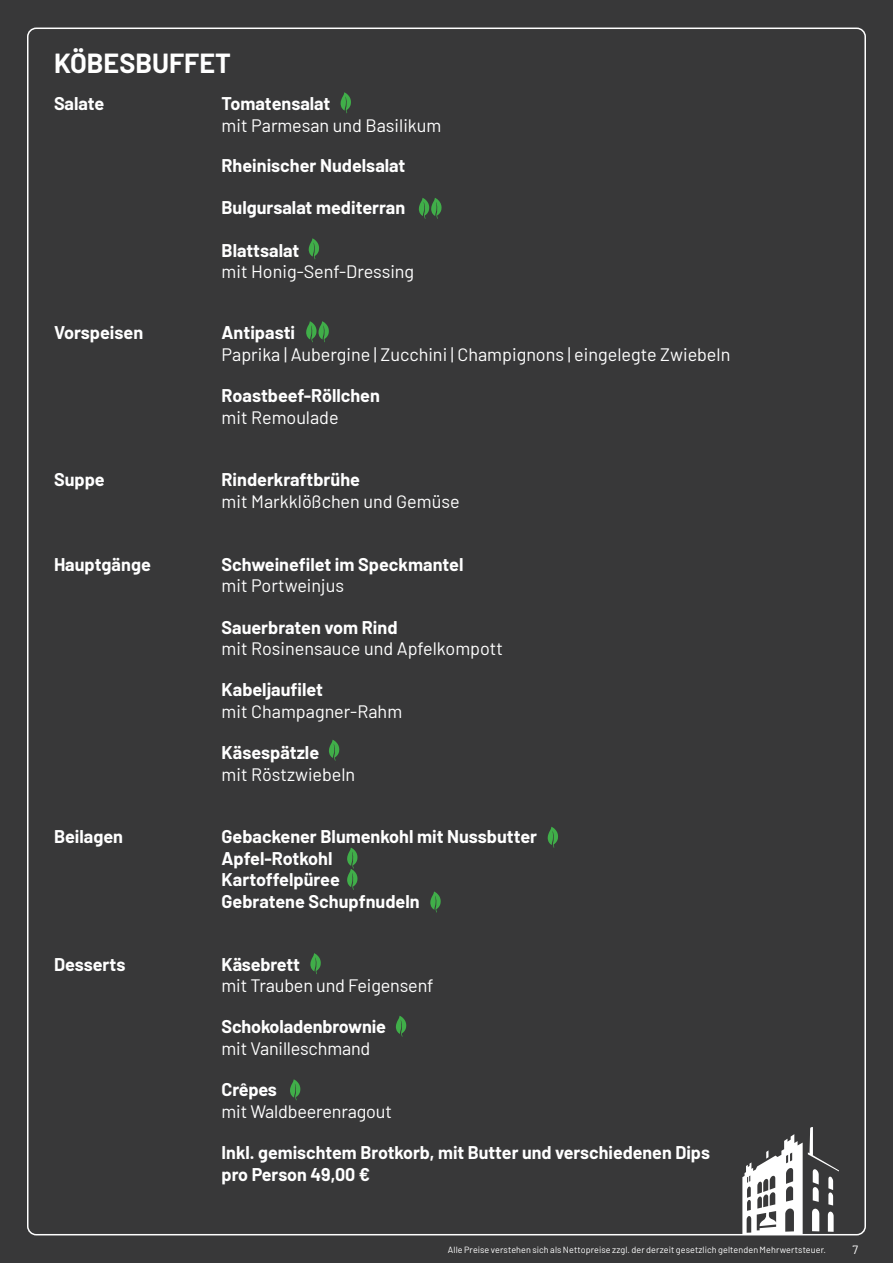
<style>
.page{position:relative;width:893px;height:1263px;background:#383839}
.page>*{position:absolute;margin:0;border:0;box-sizing:border-box;transform-origin:0 0}
.t1{font:700 27px "Barlow";color:#fff}
.t2{font:700 18px "Barlow";color:#fff}
.t3{font:18px "Barlow";color:#fff}
.t4{font:12px "Barlow";color:#fff}
.t5{font:9px "Barlow";letter-spacing:.01em;color:#fff}
</style>
<div class="page">
<svg style="left:742px;top:1127px;width:97px;height:107px"></svg>
<svg style="left:341px;top:92px;width:10px;height:22px"></svg>
<svg style="left:309px;top:238px;width:10px;height:22px"></svg>
<svg style="left:329px;top:740px;width:10px;height:21px"></svg>
<svg style="left:430px;top:891px;width:11px;height:22px"></svg>
<svg style="left:310px;top:953px;width:11px;height:21px"></svg>
<svg style="left:396px;top:1016px;width:10px;height:21px"></svg>
<svg style="left:548px;top:827px;width:10px;height:21px"></svg>
<svg style="left:347px;top:847px;width:11px;height:43px"></svg>
<svg style="left:290px;top:1079px;width:10px;height:21px"></svg>
<svg style="left:306px;top:321px;width:23px;height:21px"></svg>
<svg style="left:419px;top:198px;width:23px;height:21px"></svg>
<p class="t1" style="left:54px;top:43px;width:178px">KÖBESBUFFET</p>
<p class="t2" style="left:54px;top:91px;width:52px">Salate</p>
<p class="t2" style="left:222px;top:91px;width:110px">Tomatensalat</p>
<p class="t3" style="left:222px;top:112px;width:221px">mit Parmesan und Basilikum</p>
<p class="t2" style="left:222px;top:152px;width:185px">Rheinischer Nudelsalat</p>
<p class="t2" style="left:222px;top:194px;width:185px">Bulgursalat mediterran</p>
<p class="t2" style="left:222px;top:237px;width:79px">Blattsalat</p>
<p class="t3" style="left:222px;top:259px;width:194px">mit Honig-Senf-Dressing</p>
<p class="t2" style="left:54px;top:320px;width:91px">Vorspeisen</p>
<p class="t2" style="left:222px;top:320px;width:75px">Antipasti</p>
<p class="t3" style="left:222px;top:342px;width:510px">Paprika | Aubergine | Zucchini | Champignons | eingelegte Zwiebeln</p>
<p class="t2" style="left:222px;top:382px;width:160px">Roastbeef-Röllchen</p>
<p class="t3" style="left:222px;top:404px;width:119px">mit Remoulade</p>
<p class="t2" style="left:54px;top:467px;width:52px">Suppe</p>
<p class="t2" style="left:222px;top:467px;width:140px">Rinderkraftbrühe</p>
<p class="t3" style="left:222px;top:489px;width:240px">mit Markklößchen und Gemüse</p>
<p class="t2" style="left:54px;top:551px;width:98px">Hauptgänge</p>
<p class="t2" style="left:222px;top:551px;width:243px">Schweinefilet im Speckmantel</p>
<p class="t3" style="left:222px;top:573px;width:124px">mit Portweinjus</p>
<p class="t2" style="left:222px;top:614px;width:177px">Sauerbraten vom Rind</p>
<p class="t3" style="left:222px;top:636px;width:283px">mit Rosinensauce und Apfelkompott</p>
<p class="t2" style="left:222px;top:676px;width:103px">Kabeljaufilet</p>
<p class="t3" style="left:222px;top:698px;width:182px">mit Champagner-Rahm</p>
<p class="t2" style="left:222px;top:739px;width:99px">Käsespätzle</p>
<p class="t3" style="left:222px;top:761px;width:135px">mit Röstzwiebeln</p>
<p class="t2" style="left:54px;top:823px;width:71px">Beilagen</p>
<p class="t2" style="left:222px;top:823px;width:317px">Gebackener Blumenkohl mit Nussbutter</p>
<p class="t2" style="left:222px;top:845px;width:112px">Apfel-Rotkohl</p>
<p class="t2" style="left:222px;top:867px;width:120px">Kartoffelpüree</p>
<p class="t2" style="left:222px;top:888px;width:199px">Gebratene Schupfnudeln</p>
<p class="t2" style="left:54px;top:951px;width:73px">Desserts</p>
<p class="t2" style="left:222px;top:951px;width:80px">Käsebrett</p>
<p class="t3" style="left:222px;top:973px;width:214px">mit Trauben und Feigensenf</p>
<p class="t2" style="left:222px;top:1013px;width:166px">Schokoladenbrownie</p>
<p class="t3" style="left:222px;top:1035px;width:150px">mit Vanilleschmand</p>
<p class="t2" style="left:222px;top:1076px;width:57px">Crêpes</p>
<p class="t3" style="left:222px;top:1098px;width:172px">mit Waldbeerenragout</p>
<p class="t2" style="left:222px;top:1139px;width:490px">Inkl. gemischtem Brotkorb, mit Butter und verschiedenen Dips</p>
<p class="t2" style="left:222px;top:1161px;width:150px">pro Person 49,00 €</p>
<p class="t5" style="left:448px;top:1243px;width:380px">Alle Preise verstehen sich als Nettopreise zzgl. der derzeit gesetzlich geltenden Mehrwertsteuer.</p>
<p class="t4" style="left:852px;top:1241px;width:7px">7</p>
</div>
